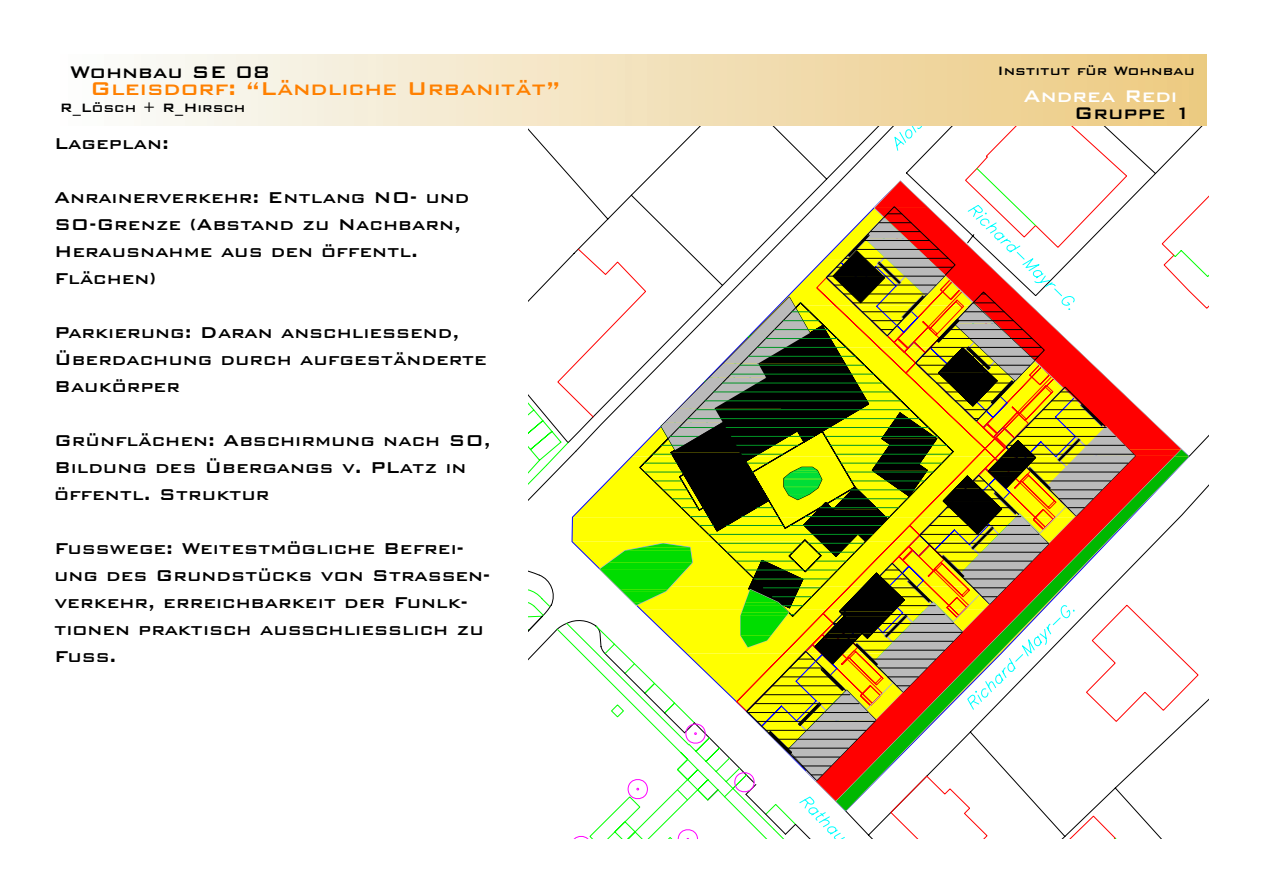
<style>
.page{position:relative;width:1263px;height:893px;background:#fff}
.page>*{position:absolute;margin:0;border:0;box-sizing:border-box;transform-origin:0 0}
.t1{font:500 24.75px "Bank Gothic BT";color:#ff8000}
.t2{font:500 22.5px "Bank Gothic BT";color:#000}
.t3{font:500 22.5px "Bank Gothic BT";color:#fff}
.t4{font:500 21px/27px "Bank Gothic BT";color:#000}
.t5{font:500 16.2px "Bank Gothic BT";color:#000}
</style>
<div class="page">
<div style="left:54px;top:54px;width:1152px;height:72px;background:linear-gradient(to right,#fafdfd,#ecc980)"></div>
<svg style="left:659px;top:126px;width:290px;height:41px"></svg>
<svg style="left:528px;top:167px;width:681px;height:672px"></svg>
<p class="t2" style="left:70px;top:60px;width:202px">Wohnbau SE 08</p>
<p class="t1" style="left:90px;top:75px;width:472px">Gleisdorf: “Ländliche Urbanität”</p>
<p class="t5" style="left:60px;top:99px;width:187px">R_Lösch + R_Hirsch</p>
<p class="t4" style="left:54px;top:130px;width:117px">Lageplan:</p>
<p class="t4" style="left:54px;top:184px;width:417px">Anrainerverkehr: Entlang NO- und<br>SO-Grenze (Abstand zu Nachbarn,<br>Herausnahme aus den öffentl.<br>Flächen)</p>
<p class="t4" style="left:54px;top:319px;width:434px">Parkierung: Daran anschließend,<br>Überdachung durch aufgeständerte<br>Baukörper</p>
<p class="t4" style="left:54px;top:427px;width:438px">Grünflächen: Abschirmung nach SO,<br>Bildung des Übergangs v. PLatz in öffentl. Struktur</p>
<p class="t4" style="left:54px;top:535px;width:438px">Fußwege: Weitestmögliche Befrei&shy;ung des Grundstücks von Straßen&shy;verkehr, erreichbarkeit der Funlk&shy;tionen praktisch ausschließlich zu<br>Fuß.</p>
<p class="t5" style="left:997px;top:62px;width:199px">Institut für Wohnbau</p>
<p class="t3" style="left:1024px;top:84px;width:155px">Andrea Redi</p>
<p class="t2" style="left:1074px;top:101px;width:119px">Gruppe 1</p>
</div>
